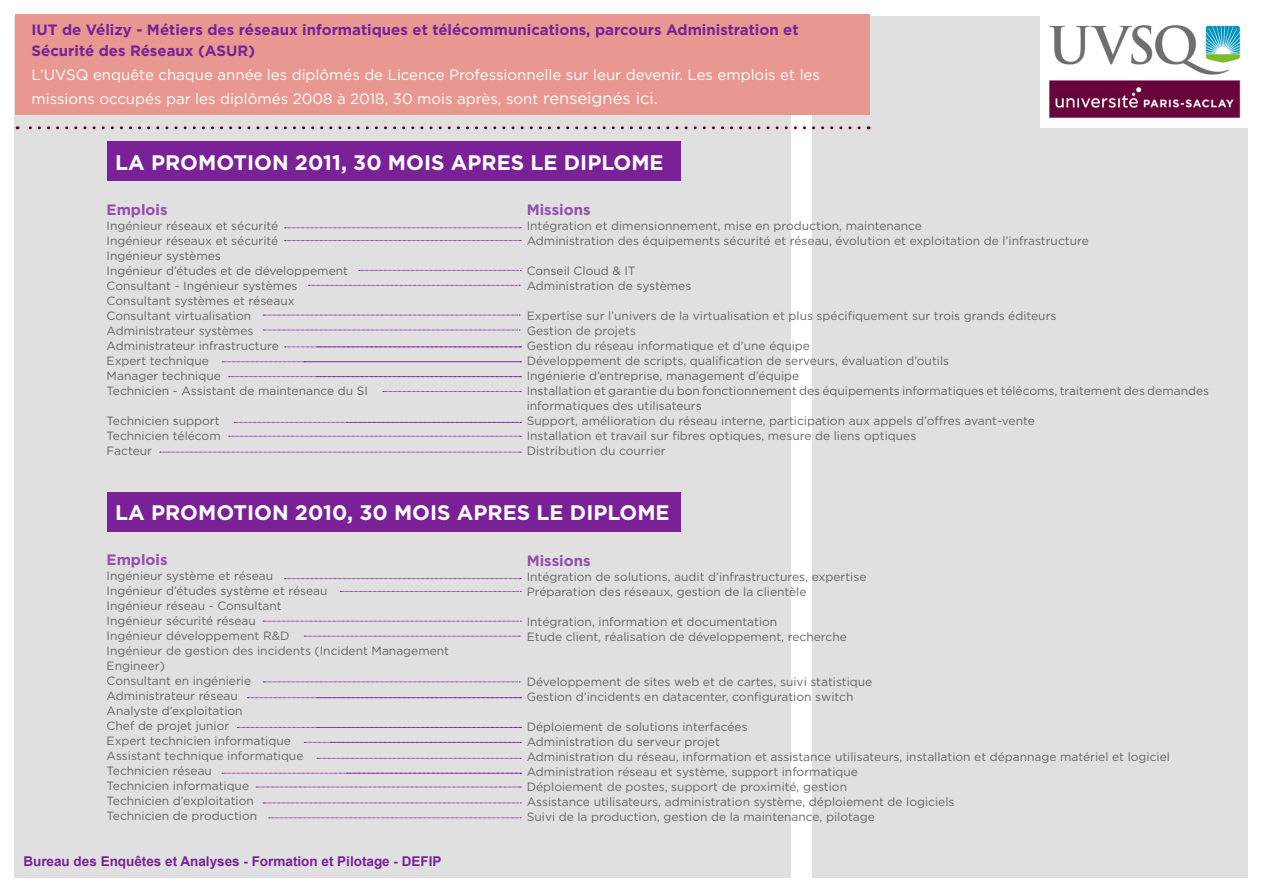
<style>
.page{position:relative;width:1263px;height:893px;background:#fff}
.page>*{position:absolute;margin:0;border:0;box-sizing:border-box;transform-origin:0 0}
.t1{font:700 21px "Gotham";color:#fff}
.t2{font:15px/24px "Gotham";color:#fff}
.t3{font:700 15px "Gotham";color:#7b2198}
.t4{font:700 15px "Gotham";color:#954ead}
.t5{font:700 13.5px "Arial";color:#7b2198}
.t6{font:12px/15px "Gotham";color:#646567}
.s1{font-size:16.5px}
</style>
<div class="page">
<div style="left:15px;top:16px;width:776px;height:861px;background:#e0e0e1"></div>
<div style="left:812px;top:16px;width:436px;height:861px;background:#e0e0e1"></div>
<img style="left:1041px;top:16px;width:207px;height:112px">
<div style="left:107px;top:142px;width:573px;height:39px;background:#7b2198"></div>
<svg style="left:285px;top:228px;width:236px;height:1px"></svg>
<svg style="left:359px;top:270px;width:162px;height:1px"></svg>
<svg style="left:263px;top:315px;width:257px;height:1px"></svg>
<svg style="left:308px;top:285px;width:212px;height:1px"></svg>
<svg style="left:285px;top:240px;width:236px;height:1px"></svg>
<svg style="left:160px;top:452px;width:361px;height:1px"></svg>
<svg style="left:285px;top:347px;width:236px;height:1px"></svg>
<svg style="left:222px;top:361px;width:299px;height:1px"></svg>
<svg style="left:229px;top:376px;width:292px;height:1px"></svg>
<svg style="left:383px;top:391px;width:138px;height:1px"></svg>
<svg style="left:229px;top:436px;width:292px;height:1px"></svg>
<svg style="left:234px;top:422px;width:287px;height:1px"></svg>
<div style="left:107px;top:492px;width:573px;height:39px;background:#7b2198"></div>
<svg style="left:285px;top:578px;width:236px;height:1px"></svg>
<svg style="left:263px;top:621px;width:258px;height:1px"></svg>
<svg style="left:263px;top:682px;width:257px;height:1px"></svg>
<svg style="left:304px;top:636px;width:216px;height:1px"></svg>
<svg style="left:340px;top:591px;width:181px;height:1px"></svg>
<svg style="left:317px;top:758px;width:204px;height:1px"></svg>
<svg style="left:263px;top:803px;width:258px;height:1px"></svg>
<svg style="left:248px;top:697px;width:273px;height:1px"></svg>
<svg style="left:269px;top:818px;width:252px;height:1px"></svg>
<svg style="left:237px;top:727px;width:284px;height:1px"></svg>
<svg style="left:304px;top:742px;width:217px;height:1px"></svg>
<svg style="left:256px;top:787px;width:265px;height:1px"></svg>
<svg style="left:222px;top:773px;width:299px;height:1px"></svg>
<svg style="left:263px;top:330px;width:257px;height:1px"></svg>
<div style="left:15px;top:15px;width:855px;height:100px;background:#e89891"></div>
<svg style="left:17px;top:126px;width:842px;height:3px"></svg>
<p class="t3" style="left:32px;top:19px;width:769px">IUT de Vélizy - Métiers des réseaux informatiques et télécommunications, parcours Administration et</p>
<p class="t3" style="left:32px;top:40px;width:225px">Sécurité des Réseaux (ASUR)</p>
<p class="t2" style="left:32px;top:62px;width:790px">L’UVSQ enquête chaque année les diplômés de Licence Professionnelle sur leur devenir. Les emplois et les missions occupés par les diplômés 2008 à 2018, 30 mois après, sont <span class="s1">renseignés ici.</span></p>
<p class="t1" style="left:115px;top:148px;width:550px">LA PROMOTION 2011, 30 MOIS APRES LE DIPLOME</p>
<p class="t4" style="left:107px;top:199px;width:62px">Emplois</p>
<p class="t6" style="left:107px;top:218px;width:173px">Ingénieur réseaux et sécurité</p>
<p class="t6" style="left:107px;top:233px;width:173px">Ingénieur réseaux et sécurité</p>
<p class="t6" style="left:107px;top:248px;width:116px">Ingénieur systèmes</p>
<p class="t6" style="left:107px;top:263px;width:243px">Ingénieur d’études et de développement</p>
<p class="t6" style="left:107px;top:278px;width:192px">Consultant - Ingénieur systèmes</p>
<p class="t6" style="left:107px;top:293px;width:189px">Consultant systèmes et réseaux</p>
<p class="t6" style="left:107px;top:308px;width:146px">Consultant virtualisation</p>
<p class="t6" style="left:107px;top:323px;width:148px">Administrateur systèmes</p>
<p class="t6" style="left:107px;top:338px;width:174px">Administrateur infrastructure</p>
<p class="t6" style="left:107px;top:353px;width:104px">Expert technique</p>
<p class="t6" style="left:107px;top:368px;width:116px">Manager technique</p>
<p class="t6" style="left:107px;top:383px;width:263px">Technicien - Assistant de maintenance du SI</p>
<p class="t6" style="left:107px;top:413px;width:115px">Technicien support</p>
<p class="t6" style="left:107px;top:428px;width:116px">Technicien télécom</p>
<p class="t6" style="left:107px;top:443px;width:47px">Facteur</p>
<p class="t4" style="left:527px;top:200px;width:65px">Missions</p>
<p class="t6" style="left:527px;top:218px;width:397px">Intégration et dimensionnement, mise en production, maintenance</p>
<p class="t6" style="left:527px;top:233px;width:563px">Administration des équipements sécurité et réseau, évolution et exploitation de l’infrastructure</p>
<p class="t6" style="left:527px;top:263px;width:110px">Conseil Cloud &amp; IT</p>
<p class="t6" style="left:527px;top:278px;width:166px">Administration de systèmes</p>
<p class="t6" style="left:527px;top:308px;width:531px">Expertise sur l’univers de la virtualisation et plus spécifiquement sur trois grands éditeurs</p>
<p class="t6" style="left:527px;top:323px;width:111px">Gestion de projets</p>
<p class="t6" style="left:527px;top:338px;width:285px">Gestion du réseau informatique et d’une équipe</p>
<p class="t6" style="left:527px;top:353px;width:424px">Développement de scripts, qualification de serveurs, évaluation d’outils</p>
<p class="t6" style="left:527px;top:368px;width:274px">Ingénierie d’entreprise, management d’équipe</p>
<p class="t6" style="left:527px;top:383px;width:684px">Installation et garantie du bon fonctionnement des équipements informatiques et télécoms, traitement des demandes</p>
<p class="t6" style="left:527px;top:398px;width:177px">informatiques des utilisateurs</p>
<p class="t6" style="left:527px;top:413px;width:510px">Support, amélioration du réseau interne, participation aux appels d’offres avant-vente</p>
<p class="t6" style="left:527px;top:428px;width:391px">Installation et travail sur fibres optiques, mesure de liens optiques</p>
<p class="t6" style="left:527px;top:443px;width:140px">Distribution du courrier</p>
<p class="t1" style="left:115px;top:499px;width:556px">LA PROMOTION 2010, 30 MOIS APRES LE DIPLOME</p>
<p class="t4" style="left:107px;top:550px;width:62px">Emplois</p>
<p class="t6" style="left:107px;top:568px;width:168px">Ingénieur système et réseau</p>
<p class="t6" style="left:107px;top:583px;width:222px">Ingénieur d’études système et réseau</p>
<p class="t6" style="left:107px;top:598px;width:177px">Ingénieur réseau - Consultant</p>
<p class="t6" style="left:107px;top:613px;width:151px">Ingénieur sécurité réseau</p>
<p class="t6" style="left:107px;top:628px;width:184px">Ingénieur développement R&amp;D</p>
<p class="t6" style="left:107px;top:643px;width:344px">Ingénieur de gestion des incidents (Incident Management<br>Engineer)</p>
<p class="t6" style="left:107px;top:673px;width:146px">Consultant en ingénierie</p>
<p class="t6" style="left:107px;top:688px;width:133px">Administrateur réseau</p>
<p class="t6" style="left:107px;top:703px;width:138px">Analyste d’exploitation</p>
<p class="t6" style="left:107px;top:718px;width:124px">Chef de projet junior</p>
<p class="t6" style="left:107px;top:733px;width:186px">Expert technicien informatique</p>
<p class="t6" style="left:107px;top:748px;width:198px">Assistant technique informatique</p>
<p class="t6" style="left:107px;top:763px;width:107px">Technicien réseau</p>
<p class="t6" style="left:107px;top:778px;width:144px">Technicien informatique</p>
<p class="t6" style="left:107px;top:793px;width:149px">Technicien d’exploitation</p>
<p class="t6" style="left:107px;top:808px;width:152px">Technicien de production</p>
<p class="t4" style="left:527px;top:551px;width:65px">Missions</p>
<p class="t6" style="left:527px;top:569px;width:341px">Intégration de solutions, audit d’infrastructures, expertise</p>
<p class="t6" style="left:527px;top:584px;width:281px">Préparation des réseaux, gestion de la clientèle</p>
<p class="t6" style="left:527px;top:614px;width:252px">Intégration, information et documentation</p>
<p class="t6" style="left:527px;top:629px;width:322px">Etude client, réalisation de développement, recherche</p>
<p class="t6" style="left:527px;top:674px;width:347px">Développement de sites web et de cartes, suivi statistique</p>
<p class="t6" style="left:527px;top:689px;width:328px">Gestion d’incidents en datacenter, configuration switch</p>
<p class="t6" style="left:527px;top:719px;width:222px">Déploiement de solutions interfacées</p>
<p class="t6" style="left:527px;top:734px;width:195px">Administration du serveur projet</p>
<p class="t6" style="left:527px;top:749px;width:645px">Administration du réseau, information et assistance utilisateurs, installation et dépannage matériel et logiciel</p>
<p class="t6" style="left:527px;top:764px;width:333px">Administration réseau et système, support informatique</p>
<p class="t6" style="left:527px;top:779px;width:322px">Déploiement de postes, support de proximité, gestion</p>
<p class="t6" style="left:527px;top:794px;width:429px">Assistance utilisateurs, administration système, déploiement de logiciels</p>
<p class="t6" style="left:527px;top:809px;width:350px">Suivi de la production, gestion de la maintenance, pilotage</p>
<p class="t5" style="left:23px;top:852px;width:420px">Bureau des Enquêtes et Analyses - Formation et Pilotage - DEFIP</p>
</div>
